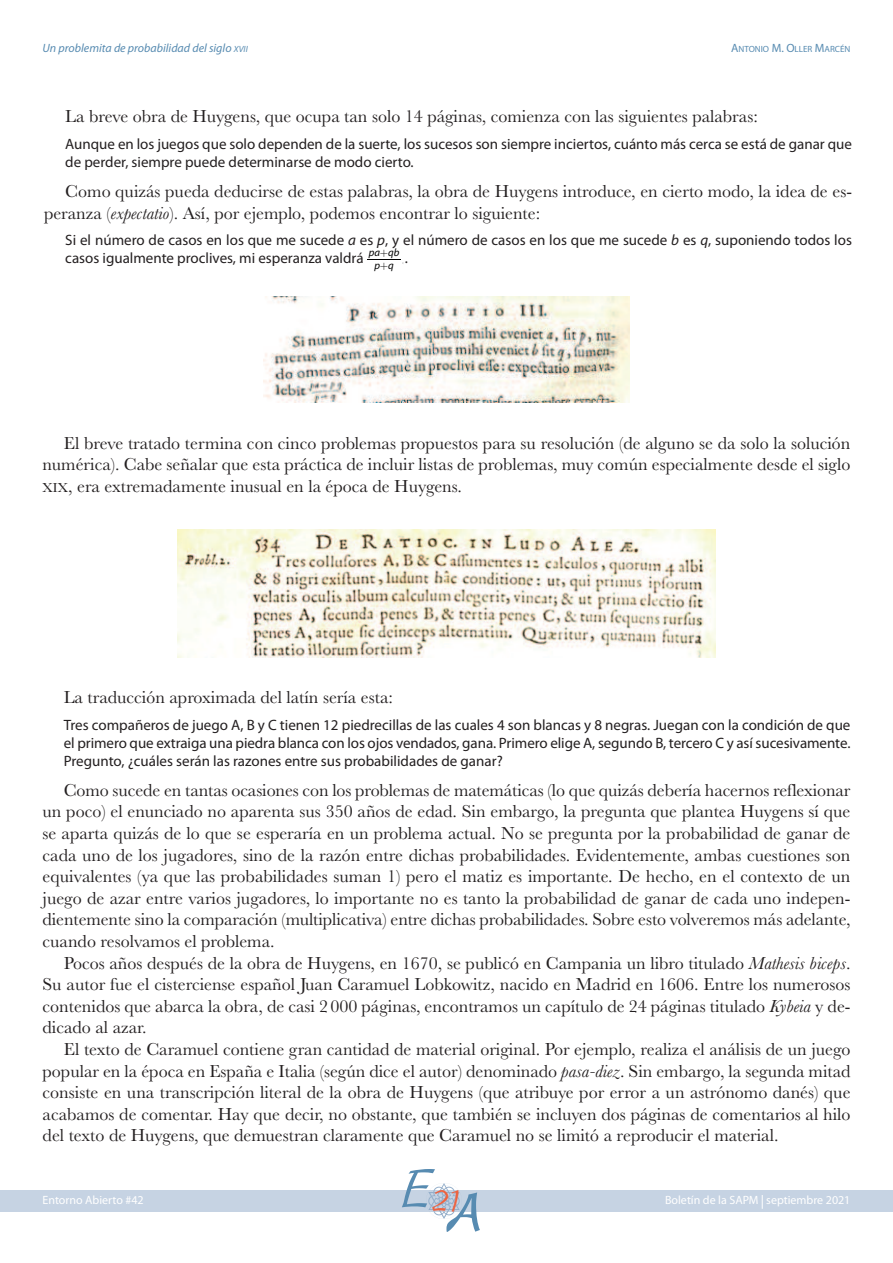
<style>
.page{position:relative;width:893px;height:1263px;background:#fff}
.page>*{position:absolute;margin:0;border:0;box-sizing:border-box;transform-origin:0 0}
.t1{font:64.95px "ST Libian SC Regular";color:#578bb1}
.t2{font:64.8px "ST Libian SC Regular";color:#578bb1}
.t3{font:36px "ST Libian SC Regular";color:#ef623e}
.t4{font:18px/21.6px "Baskerville";color:#231f20;text-align:justify}
.t5{font:15px/18px "Myriad Pro";color:#231f20}
.t6{font:12px "Myriad Pro";color:#fff}
.t7{font:italic 12px "Myriad Pro";color:#578bb1}
.t8{font:italic 10.8px/12.8px "Myriad Pro";color:#000}
.t9{font:9px "Myriad Pro";color:#578bb1}
.s1{font-size:9px}
.s2{font-size:12px}
.s3{font-style:italic}
.s4{font-size:13.5px}
</style>
<div class="page">
<div style="left:0;top:1191px;width:893px;height:21px;background:#c6d3e3"></div>
<svg style="left:762px;top:1195px;width:1px;height:14px"></svg>
<img style="left:427px;top:1184px;width:34px;height:34px">
<img style="left:264px;top:297px;width:365px;height:106px">
<img style="left:178px;top:530px;width:537px;height:127px">
<hr style="left:367px;top:259px;width:34px;height:1px;background:#000">
<p class="t7" style="left:43px;top:43px;width:207px">Un problemita de probabilidad del siglo <span class="s1">XVII</span></p>
<p class="t9" style="left:731px;top:45px;width:121px"><span class="s2">A</span>NTONIO <span class="s2">M. O</span>LLER <span class="s2">M</span>ARCÉN</p>
<p class="t4" style="left:65px;top:105px;width:694px">La breve obra de Huygens, que ocupa tan solo 14 páginas, comienza con las siguientes palabras:</p>
<p class="t5" style="left:65px;top:136px;width:788px">Aunque en los juegos que solo dependen de la suerte, los sucesos son siempre inciertos, cuánto más cerca se está de ganar que de perder, siempre puede determinarse de modo cierto.</p>
<p class="t4" style="left:44px;top:180px;width:809px;text-indent:21px">Como quizás pueda deducirse de estas palabras, la obra de Huygens introduce, en cierto modo, la idea de es&shy;peranza (<span class="s3">expectatio</span>). Así, por ejemplo, podemos encontrar lo siguiente:</p>
<p class="t5" style="left:65px;top:232px;width:788px">Si el número de casos en los que me sucede <span class="s3">a</span> es <span class="s3">p</span>, y el número de casos en los que me sucede <span class="s3">b</span> es <span class="s3">q</span>, suponiendo todos los casos igualmente proclives, mi esperanza valdrá</p>
<p class="t8" style="left:374px;top:247px;width:33px;text-indent:-6px">pa qb pq<sup>.</sup></p>
<p class="t5" style="left:405px;top:250px;width:5px">.</p>
<p class="t4" style="left:43px;top:431px;width:809px;text-indent:21px">El breve tratado termina con cinco problemas propuestos para su resolución (de alguno se da solo la solución numérica). Cabe señalar que esta práctica de incluir listas de problemas, muy común especialmente desde el siglo <span class="s4">XIX</span>, era extremadamente inusual en la época de Huygens.</p>
<p class="t4" style="left:64px;top:686px;width:331px">La traducción aproximada del latín sería esta:</p>
<p class="t5" style="left:64px;top:717px;width:788px;text-align:justify">Tres compañeros de juego A, B y C tienen 12 piedrecillas de las cuales 4 son blancas y 8 negras. Juegan con la condición de que el primero que extraiga una piedra blanca con los ojos vendados, gana. Primero elige A, segundo B, tercero C y así sucesivamente.<br>Pregunto, ¿cuáles serán las razones entre sus probabilidades de ganar?</p>
<p class="t4" style="left:43px;top:779px;width:809px;text-indent:21px">Como sucede en tantas ocasiones con los problemas de matemáticas (lo que quizás debería hacernos reflexionar un poco) el enunciado no aparenta sus 350 años de edad. Sin embargo, la pregunta que plantea Huygens sí que se aparta quizás de lo que se esperaría en un problema actual. No se pregunta por la probabilidad de ganar de cada uno de los jugadores, sino de la razón entre dichas probabilidades. Evidentemente, ambas cuestiones son equivalentes (ya que las probabilidades suman 1) pero el matiz es importante. De hecho, en el contexto de un juego de azar entre varios jugadores, lo importante no es tanto la probabilidad de ganar de cada uno indepen&shy;dientemente sino la comparación (multiplicativa) entre dichas probabilidades. Sobre esto volveremos más adelante, cuando resolvamos el problema.</p>
<p class="t4" style="left:43px;top:951px;width:809px;text-indent:21px">Pocos años después de la obra de Huygens, en 1670, se publicó en Campania un libro titulado <span class="s3">Mathesis biceps</span>.<br>Su autor fue el cisterciense español Juan Caramuel Lobkowitz, nacido en Madrid en 1606. Entre los numerosos contenidos que abarca la obra, de casi 2 000 páginas, encontramos un capítulo de 24 páginas titulado <span class="s3">Kybeia</span> y de&shy;dicado al azar.</p>
<p class="t4" style="left:43px;top:1038px;width:809px;text-indent:21px">El texto de Caramuel contiene gran cantidad de material original. Por ejemplo, realiza el análisis de un juego popular en la época en España e Italia (según dice el autor) denominado <span class="s3">pasa-diez</span>. Sin embargo, la segunda mitad consiste en una transcripción literal de la obra de Huygens (que atribuye por error a un astrónomo danés) que acabamos de comentar. Hay que decir, no obstante, que también se incluyen dos páginas de comentarios al hilo del texto de Huygens, que demuestran claramente que Caramuel no se limitó a reproducir el material.</p>
<h2 class="t2" style="left:398px;top:1139px;width:41px">E</h2>
<h3 class="t3" style="left:431px;top:1174px;width:32px">21</h3>
<h1 class="t1" style="left:443px;top:1164px;width:43px">A</h1>
<p class="t6" style="left:43px;top:1196px;width:103px">Entorno Abierto #42</p>
<p class="t6" style="left:665px;top:1196px;width:187px">Boletín de la SAPM septiembre 2021</p>
</div>
